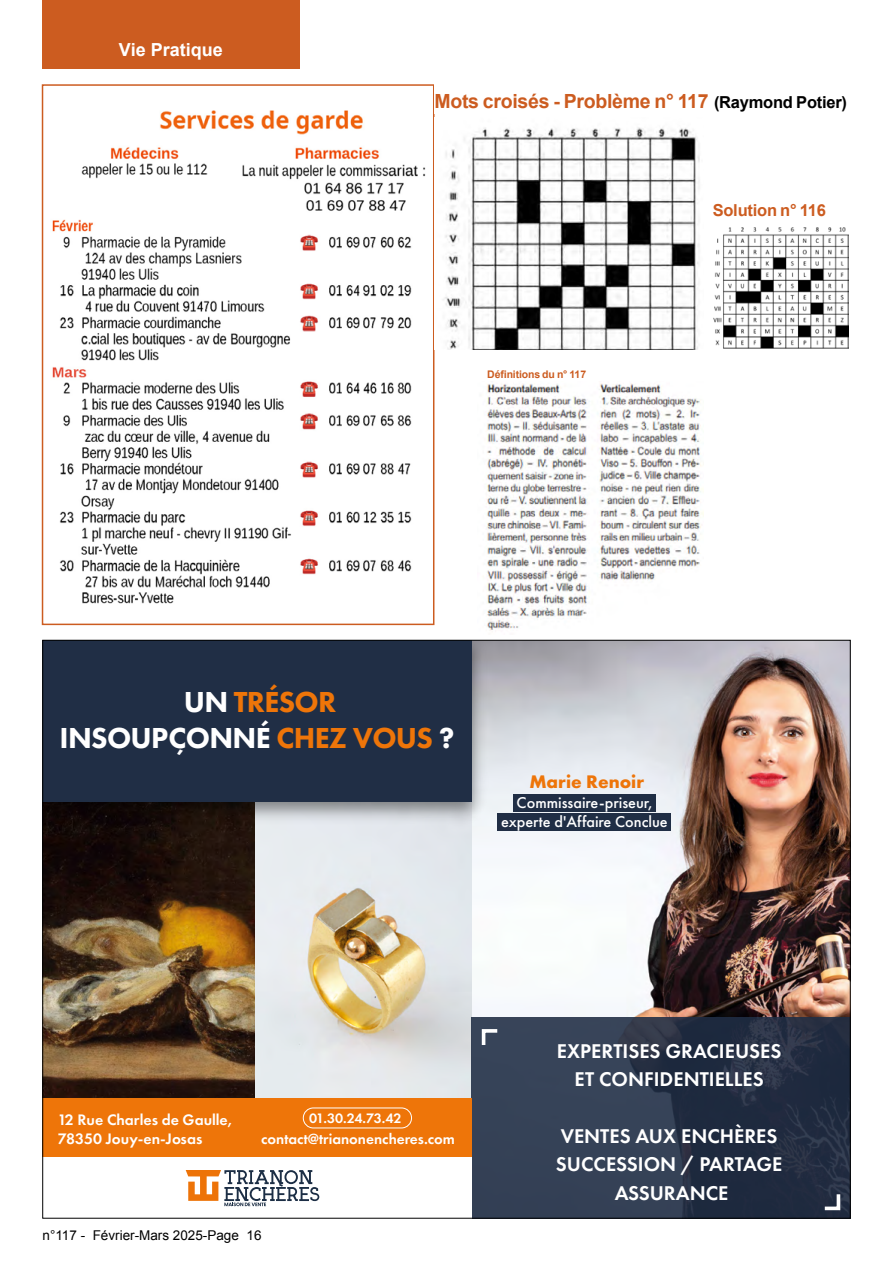
<style>
.page{position:relative;width:893px;height:1263px;background:#fff}
.page>*{position:absolute;margin:0;border:0;box-sizing:border-box;transform-origin:0 0}
.t1{font:800 30px/36px "Futura PT";letter-spacing:-.025em;color:#fff;text-align:center}
.t2{font:600 20.7px/28.3px "Futura PT";color:#fff;text-align:center}
.t3{font:700 19.5px "Arial";letter-spacing:-.015em;color:#cc5c20}
.t4{font:700 18.9px "Futura PT";color:#ee7509}
.t5{font:700 18px "Arial";color:#fff}
.t6{font:700 16.5px "Arial";letter-spacing:-.015em;color:#cc5c20}
.t7{font:500 16.2px/19.5px "Futura PT";color:#fff;text-align:center}
.t8{font:600 15.75px/18.9px "Futura PT";color:#fff}
.t9{font:600 15.3px "Futura PT";color:#fff}
.t10{font:600 14.25px "Futura PT";letter-spacing:-.025em;color:#fff}
.t11{font:13.5px "Arial";color:#000}
.t12{font:700 10.5px "Arial";letter-spacing:-.015em;color:#cc5c20}
.s1{font-size:16.5px;color:#000}
.s2{color:#ee7509}
</style>
<div class="page">
<div style="left:42px;top:0;width:258px;height:68px;background:#cc5c20"></div>
<img style="left:472px;top:642px;width:376px;height:375px">
<img style="left:45px;top:829px;width:211px;height:269px">
<img style="left:256px;top:829px;width:216px;height:269px">
<svg style="left:472px;top:1017px;width:376px;height:199px;fill:#333f54"></svg>
<img style="left:45px;top:642px;width:447px;height:187px">
<div style="left:43px;top:640px;width:429px;height:162px;background:#202e45"></div>
<div style="left:497px;top:813px;width:174px;height:17px;background:#202e45"></div>
<div style="left:514px;top:794px;width:142px;height:18px;background:#202e45"></div>
<div style="left:43px;top:1098px;width:429px;height:59px;background:#ee7509"></div>
<svg style="left:821px;top:1191px;width:21px;height:21px"></svg>
<svg style="left:480px;top:1027px;width:21px;height:21px"></svg>
<div style="left:303px;top:1107px;width:109px;height:21px;border:1px solid #fff;border-radius:10px"></div>
<svg style="left:186px;top:1170px;width:133px;height:36px"></svg>
<img style="left:486px;top:383px;width:218px;height:248px">
<img style="left:713px;top:227px;width:136px;height:122px">
<img style="left:52px;top:110px;width:374px;height:494px">
<div style="left:42px;top:84px;width:392px;height:541px;border:2px solid #cc5c20"></div>
<img style="left:443px;top:127px;width:257px;height:222px">
<p class="t5" style="left:119px;top:38px;width:105px">Vie Pratique</p>
<p class="t3" style="left:434px;top:88px;width:414px">Mots croisés - Problème n° 117 <span class="s1">(Raymond Potier)</span></p>
<p class="t12" style="left:487px;top:367px;width:100px">Définitions du n° 117</p>
<p class="t6" style="left:713px;top:199px;width:115px">Solution n° 116</p>
<h1 class="t1" style="left:60px;top:684px;width:396px">UN <span class="s2">TRÉSOR<br></span>INSOUPÇONNÉ <span class="s2">CHEZ VOUS</span> ?</h1>
<p class="t4" style="left:529px;top:770px;width:116px">Marie Renoir</p>
<p class="t7" style="left:501px;top:792px;width:168px">Commissaire-priseur, experte d'Affaire Conclue</p>
<p class="t8" style="left:58px;top:1110px;width:176px">12 Rue Charles de Gaulle,<br>78350 Jouy-en-Josas</p>
<p class="t10" style="left:309px;top:1109px;width:94px">01.30.24.73.42</p>
<p class="t9" style="left:261px;top:1129px;width:195px">contact@trianonencheres.com</p>
<p class="t11" style="left:43px;top:1226px;width:220px">n°117 - Février-Mars 2025-Page 16</p>
<p class="t2" style="left:557px;top:1036px;width:226px">EXPERTISES GRACIEUSES<br>ET CONFIDENTIELLES</p>
<p class="t2" style="left:556px;top:1121px;width:228px">VENTES AUX ENCHÈRES<br>SUCCESSION / PARTAGE<br>ASSURANCE</p>
</div>
